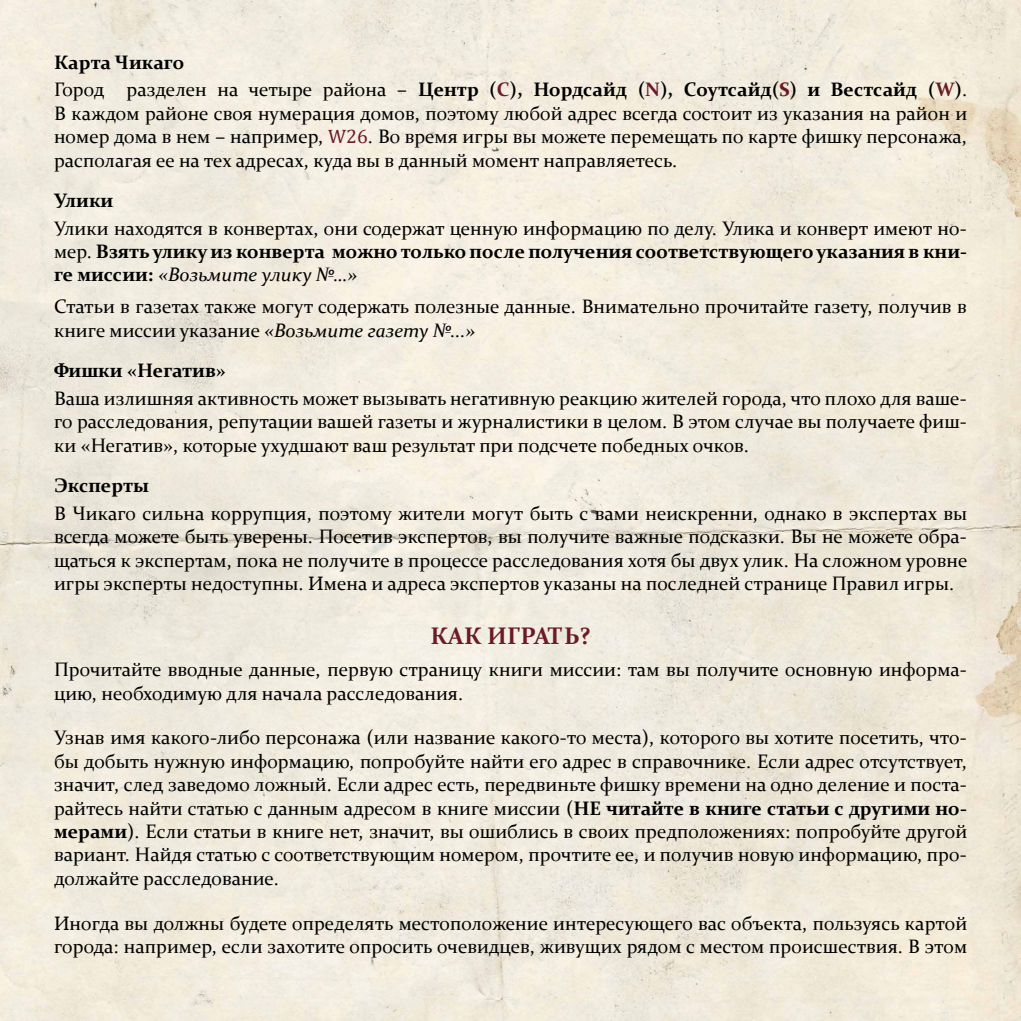
<style>
.page{position:relative;width:1021px;height:1021px;background:#fff}
.page>*{position:absolute;margin:0;border:0;box-sizing:border-box;transform-origin:0 0}
.t1{font:700 24px "Constantia";color:#6b1a27}
.t2{font:19.5px/23.4px "Constantia";color:#000;text-align:justify}
.t3{font:700 19.5px/27.6px "Constantia";color:#000}
.s1{font-weight:400}
.s2{color:#6b1a27}
.s3{font-family:"Cambria";color:#6b1a27}
.s4{font-weight:700}
.s5{font-style:italic}
</style>
<div class="page">
<img style="left:0;top:0;width:1020px;height:1020px">
<p class="t3" style="left:54px;top:47px;width:914px">Карта Чикаго<br><span class="s1">Город разделен на четыре района –</span> Центр (<span class="s2">С</span>), Нордсайд (<span class="s2">N</span>), Соутсайд(<span class="s2">S</span>) и Вестсайд (<span class="s2">W</span>)<span class="s1">.</span></p>
<p class="t2" style="left:54px;top:100px;width:914px">В каждом районе своя нумерация домов, поэтому любой адрес всегда состоит из указания на район и номер дома в нем – например, <span class="s3">W26</span>. Во время игры вы можете перемещать по карте фишку персонажа, располагая ее на тех адресах, куда вы в данный момент направляетесь.</p>
<p class="t3" style="left:54px;top:186px;width:61px">Улики</p>
<p class="t2" style="left:54px;top:215px;width:914px">Улики находятся в конвертах, они содержат ценную информацию по делу. Улика и конверт имеют но&shy;мер. <span class="s4">Взять улику из конверта можно только после получения соответствующего указания в кни&shy;ге миссии:</span> <span class="s5">«Возьмите улику №…»</span></p>
<p class="t2" style="left:54px;top:294px;width:914px">Статьи в газетах также могут содержать полезные данные. Внимательно прочитайте газету, получив в книге миссии указание <span class="s5">«Возьмите газету №...»</span></p>
<p class="t3" style="left:54px;top:356px;width:173px">Фишки «Негатив»</p>
<p class="t2" style="left:54px;top:385px;width:914px">Ваша излишняя активность может вызывать негативную реакцию жителей города, что плохо для ваше&shy;го расследования, репутации вашей газеты и журналистики в целом. В этом случае вы получаете фиш&shy;ки «Негатив», которые ухудшают ваш результат при подсчете победных очков.</p>
<p class="t3" style="left:54px;top:471px;width:97px">Эксперты</p>
<p class="t2" style="left:54px;top:500px;width:914px">В Чикаго сильна коррупция, поэтому жители могут быть с вами неискренни, однако в экспертах вы всегда можете быть уверены. Посетив экспертов, вы получите важные подсказки. Вы не можете обра&shy;щаться к экспертам, пока не получите в процессе расследования хотя бы двух улик. На сложном уровне игры эксперты недоступны. Имена и адреса экспертов указаны на последней странице Правил игры.</p>
<p class="t1" style="left:430px;top:619px;width:162px">КАК ИГРАТЬ?</p>
<p class="t2" style="left:54px;top:657px;width:914px">Прочитайте вводные данные, первую страницу книги миссии: там вы получите основную информа&shy;цию, необходимую для начала расследования.</p>
<p class="t2" style="left:54px;top:725px;width:914px">Узнав имя какого-либо персонажа (или название какого-то места), которого вы хотите посетить, что&shy;бы добыть нужную информацию, попробуйте найти его адрес в справочнике. Если адрес отсутствует, значит, след заведомо ложный. Если адрес есть, передвиньте фишку времени на одно деление и поста&shy;райтесь найти статью с данным адресом в книге миссии (<span class="s4">НЕ читайте в книге статьи с другими но&shy;мерами</span>). Если статьи в книге нет, значит, вы ошиблись в своих предположениях: попробуйте другой вариант. Найдя статью с соответствующим номером, прочтите ее, и получив новую информацию, про&shy;должайте расследование.</p>
<p class="t2" style="left:54px;top:910px;width:914px">Иногда вы должны будете определять местоположение интересующего вас объекта, пользуясь картой города: например, если захотите опросить очевидцев, живущих рядом с местом происшествия. В этом</p>
</div>
